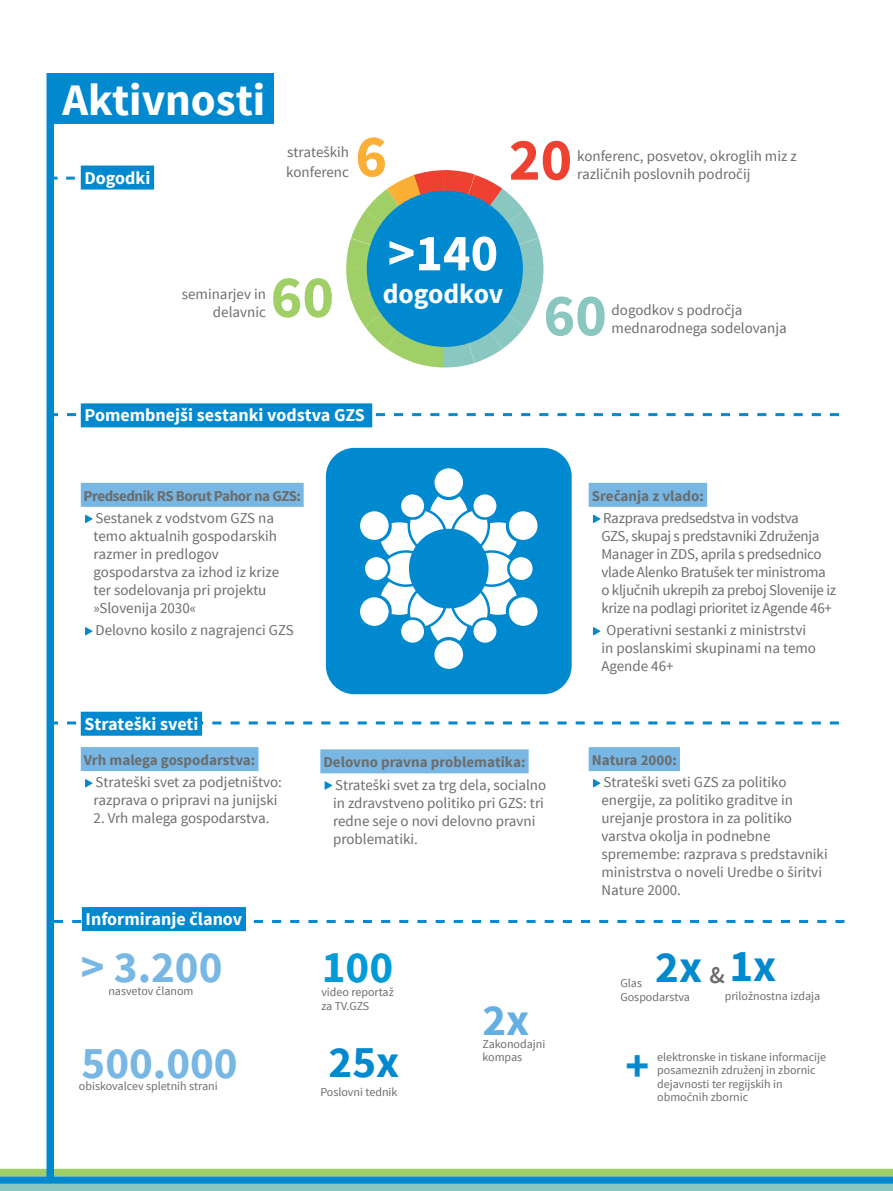
<style>
.page{position:relative;width:893px;height:1191px;background:#fff}
.page>*{position:absolute;margin:0;border:0;box-sizing:border-box;transform-origin:0 0}
.t1{font:700 60px "Source Sans Pro";color:#a0cf67}
.t2{font:700 60px "Source Sans Pro";color:#89c7c0}
.t3{font:700 60px "Source Sans Pro";color:#ef4131}
.t4{font:700 60px "Source Sans Pro";color:#fbaf34}
.t5{font:700 52.35px "Source Sans Pro";color:#fff}
.t6{font:700 45px "Source Sans Pro";color:#78b7e4}
.t7{font:700 45px "Source Sans Pro";color:#fff}
.t8{font:700 45px "Source Sans Pro";color:#0089cf}
.t9{font:700 45px "Source Sans Pro";color:#009ad7}
.t10{font:700 45px "Source Sans Pro";color:#64afe1}
.t11{font:700 27.6px "Source Sans Pro";color:#fff}
.t12{font:600 24px "Source Sans Pro";color:#6b6d6d}
.t13{font:700 18px "Source Sans Pro";color:#fff}
.t14{font:15px/18px "Source Sans Pro";color:#6b6d6d}
.t15{font:15px/18px "Source Sans Pro";letter-spacing:-.02em;color:#6b6d6d}
.t16{font:700 15px "Source Sans Pro";color:#6b6d6d}
.t17{font:700 15px "Source Sans Pro";letter-spacing:-.03em;color:#6b6d6d}
.t18{font:12px/13.5px "Source Sans Pro";color:#6b6d6d}
</style>
<div class="page">
<svg style="left:54px;top:721px;width:785px;height:3px"></svg>
<svg style="left:54px;top:177px;width:27px;height:3px"></svg>
<svg style="left:54px;top:413px;width:785px;height:3px"></svg>
<div style="left:81px;top:483px;width:223px;height:24px;background:#78b7e4"></div>
<svg style="left:85px;top:515px;width:8px;height:8px"></svg>
<svg style="left:85px;top:627px;width:8px;height:8px"></svg>
<div style="left:589px;top:483px;width:118px;height:24px;background:#78b7e4"></div>
<svg style="left:593px;top:515px;width:7px;height:8px"></svg>
<svg style="left:593px;top:627px;width:7px;height:8px"></svg>
<div style="left:320px;top:749px;width:209px;height:24px;background:#78b7e4"></div>
<svg style="left:325px;top:781px;width:7px;height:8px"></svg>
<div style="left:589px;top:747px;width:91px;height:24px;background:#78b7e4"></div>
<svg style="left:593px;top:779px;width:7px;height:8px"></svg>
<div style="left:81px;top:747px;width:178px;height:24px;background:#78b7e4"></div>
<svg style="left:85px;top:779px;width:8px;height:8px"></svg>
<div style="left:81px;top:711px;width:121px;height:24px;background:#0089cf"></div>
<div style="left:81px;top:403px;width:291px;height:24px;background:#0089cf"></div>
<svg style="left:54px;top:920px;width:790px;height:3px"></svg>
<div style="left:82px;top:907px;width:164px;height:24px;background:#0089cf"></div>
<div style="left:54px;top:73px;width:220px;height:51px;background:#0089cf"></div>
<div style="left:326px;top:448px;width:246px;height:246px;background:#0089cf;border-radius:28px"></div>
<div style="left:0;top:1183px;width:893px;height:8px;background:#89c7c0"></div>
<div style="left:0;top:1176px;width:893px;height:7px;background:#0089cf"></div>
<div style="left:0;top:1168px;width:893px;height:8px;background:#a0cf67"></div>
<div style="left:46px;top:73px;width:8px;height:1106px;background:#0089cf"></div>
<svg style="left:360px;top:468px;width:178px;height:201px"></svg>
<svg style="left:346px;top:170px;width:197px;height:197px"></svg>
<div style="left:367px;top:191px;width:156px;height:156px;background:#0089cf;border-radius:50%"></div>
<div style="left:81px;top:165px;width:73px;height:24px;background:#0089cf"></div>
<h3 class="t7" style="left:63px;top:71px;width:204px">Aktivnosti</h3>
<p class="t13" style="left:85px;top:166px;width:67px">Dogodki</p>
<p class="t14" style="left:286px;top:143px;width:64px;line-height:19.2px">strateških konferenc</p>
<h1 class="t4" style="left:355px;top:118px;width:33px">6</h1>
<h1 class="t3" style="left:509px;top:121px;width:65px">20</h1>
<p class="t14" style="left:577px;top:147px;width:221px">konferenc, posvetov, okroglih miz z različnih poslovnih področij</p>
<h1 class="t1" style="left:271px;top:258px;width:65px">60</h1>
<p class="t14" style="left:182px;top:285px;width:86px;text-align:right">seminarjev in delavnic</p>
<h2 class="t5" style="left:388px;top:219px;width:112px">&gt;140</h2>
<h3 class="t11" style="left:383px;top:276px;width:122px">dogodkov</h3>
<h1 class="t2" style="left:543px;top:277px;width:65px">60</h1>
<p class="t14" style="left:612px;top:302px;width:177px">dogodkov s področja mednarodnega sodelovanja</p>
<p class="t13" style="left:85px;top:404px;width:282px">Pomembnejši sestanki vodstva GZS</p>
<p class="t17" style="left:83px;top:486px;width:219px">Predsednik RS Borut Pahor na GZS:</p>
<p class="t14" style="left:94px;top:509px;width:187px">Sestanek z vodstvom GZS na temo aktualnih gospodarskih razmer in predlogov gospodarstva za izhod iz krize ter sodelovanja pri projektu »Slovenija 2030«</p>
<p class="t14" style="left:96px;top:621px;width:200px">Delovno kosilo z nagrajenci GZS</p>
<p class="t13" style="left:85px;top:712px;width:115px">Strateški sveti</p>
<p class="t16" style="left:84px;top:750px;width:173px">Vrh malega gospodarstva:</p>
<p class="t14" style="left:94px;top:773px;width:190px">Strateški svet za podjetništvo: razprava o pripravi na junijski</p>
<p class="t14" style="left:94px;top:809px;width:177px">2. Vrh malega gospodarstva.</p>
<p class="t13" style="left:86px;top:907px;width:158px">Informiranje članov</p>
<h3 class="t6" style="left:81px;top:938px;width:143px">&gt; 3.200</h3>
<p class="t18" style="left:108px;top:985px;width:87px">nasvetov članom</p>
<h3 class="t6" style="left:82px;top:1034px;width:158px">500.000</h3>
<p class="t18" style="left:79px;top:1079px;width:140px">obiskovalcev spletnih strani</p>
<p class="t16" style="left:323px;top:752px;width:204px">Delovno pravna problematika:</p>
<p class="t14" style="left:333px;top:776px;width:215px">Strateški svet za trg dela, socialno in zdravstveno politiko pri GZS: tri redne seje o novi delovno pravni problematiki.</p>
<h3 class="t9" style="left:322px;top:938px;width:73px">100</h3>
<p class="t18" style="left:321px;top:986px;width:74px">video reportaž za TV.GZS</p>
<h3 class="t8" style="left:329px;top:1033px;width:72px">25x</h3>
<p class="t18" style="left:320px;top:1085px;width:79px">Poslovni tednik</p>
<h3 class="t10" style="left:482px;top:991px;width:48px">2x</h3>
<p class="t18" style="left:482px;top:1037px;width:64px">Zakonodajni kompas</p>
<p class="t16" style="left:592px;top:486px;width:114px">Srečanja z vlado:</p>
<p class="t15" style="left:601px;top:509px;width:236px">Razprava predsedstva in vodstva<br>GZS, skupaj s predstavniki Združenja Manager in ZDS, aprila s predsednico vlade Alenko Bratušek ter ministroma o ključnih ukrepih za preboj Slovenije iz krize na podlagi prioritet iz Agende 46+</p>
<p class="t14" style="left:601px;top:621px;width:216px;text-indent:5px">Operativni sestanki z ministrstvi in poslanskimi skupinami na temo<br>Agende 46+</p>
<p class="t16" style="left:592px;top:750px;width:87px">Natura 2000:</p>
<p class="t14" style="left:601px;top:773px;width:228px">Strateški sveti GZS za politiko energije, za politiko graditve in urejanje prostora in za politiko varstva okolja in podnebne spremembe: razprava s predstavniki ministrstva o noveli Uredbe o širitvi<br>Nature 2000.</p>
<h3 class="t8" style="left:655px;top:937px;width:123px">2x 1x</h3>
<p class="t18" style="left:620px;top:990px;width:71px">Gospodarstva</p>
<h3 class="t12" style="left:709px;top:959px;width:17px">&amp;</h3>
<p class="t18" style="left:620px;top:976px;width:23px">Glas</p>
<p class="t18" style="left:725px;top:990px;width:97px">priložnostna izdaja</p>
<h3 class="t8" style="left:626px;top:1037px;width:25px">+</h3>
<p class="t18" style="left:657px;top:1050px;width:170px">elektronske in tiskane informacije posameznih združenj in zbornic dejavnosti ter regijskih in območnih zbornic</p>
</div>
